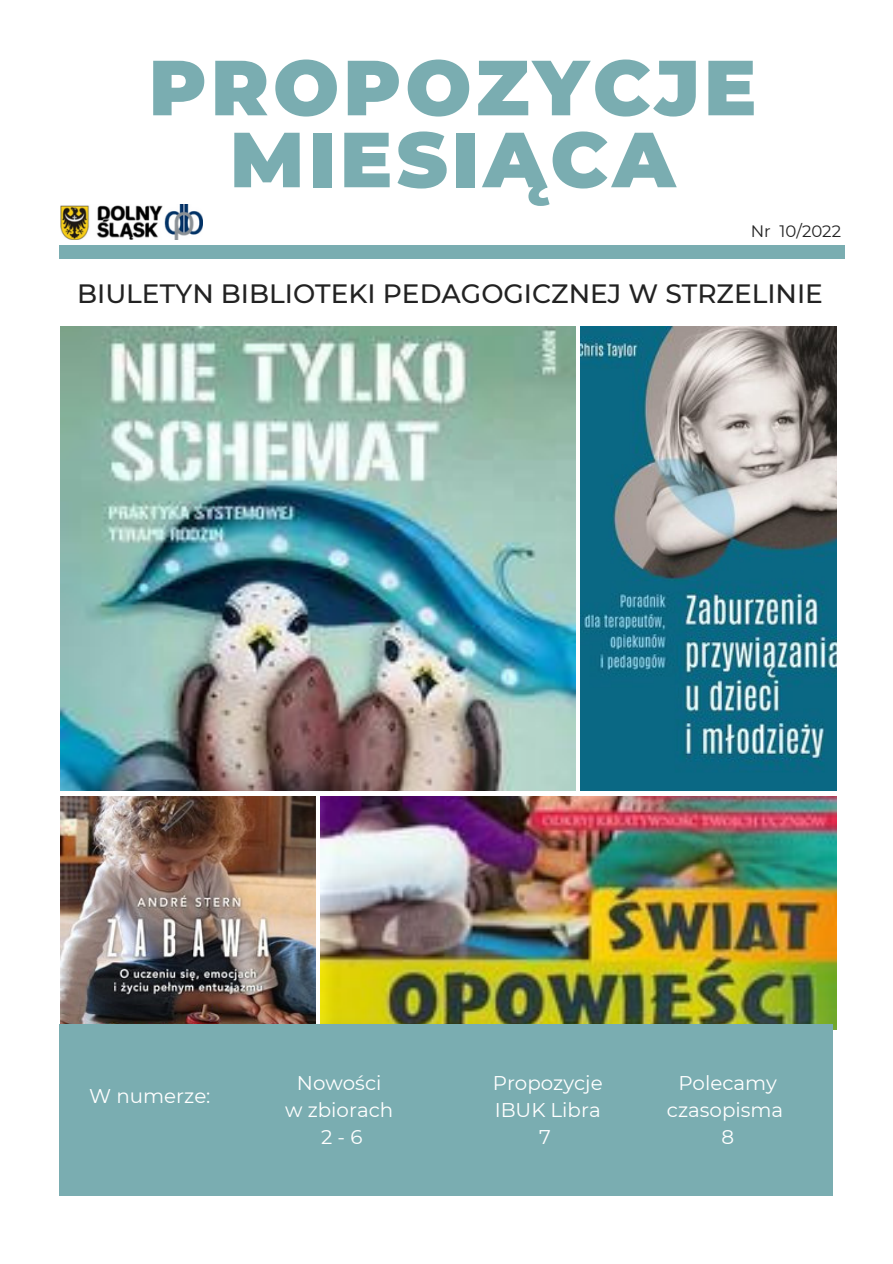
<style>
.page{position:relative;width:893px;height:1264px;background:#fff}
.page>*{position:absolute;margin:0;border:0;box-sizing:border-box;transform-origin:0 0}
.t1{font:900 77.85px/72px "Montserrat";letter-spacing:.055em;color:#7aadb1;text-align:center}
.t2{font:500 26.4px "Montserrat";color:#222}
.t3{font:19.8px/27px "Montserrat";color:#fff;text-align:center}
.t4{font:16.5px "Montserrat";color:#222}
</style>
<div class="page">
<img style="left:60px;top:326px;width:515px;height:464px">
<img style="left:580px;top:326px;width:256px;height:464px">
<img style="left:321px;top:796px;width:515px;height:233px">
<img style="left:60px;top:796px;width:255px;height:228px">
<div style="left:59px;top:245px;width:785px;height:14px;background:#7aadb1"></div>
<div style="left:59px;top:1024px;width:773px;height:171px;background:#7aadb1"></div>
<img style="left:60px;top:204px;width:143px;height:35px">
<h1 class="t1" style="left:149px;top:51px;width:609px">PROPOZYCJE<br>MIESIĄCA</h1>
<p class="t4" style="left:750px;top:221px;width:92px">Nr 10/2022</p>
<h2 class="t2" style="left:77px;top:277px;width:747px">BIULETYN BIBLIOTEKI PEDAGOGICZNEJ W STRZELINIE</h2>
<p class="t3" style="left:89px;top:1082px;width:123px">W numerze:</p>
<p class="t3" style="left:285px;top:1068px;width:110px">Nowości<br>w zbiorach<br>2-6</p>
<p class="t3" style="left:492px;top:1068px;width:111px">Propozycje<br>IBUK Libra<br>7</p>
<p class="t3" style="left:667px;top:1068px;width:118px">Polecamy czasopisma<br>8</p>
</div>
